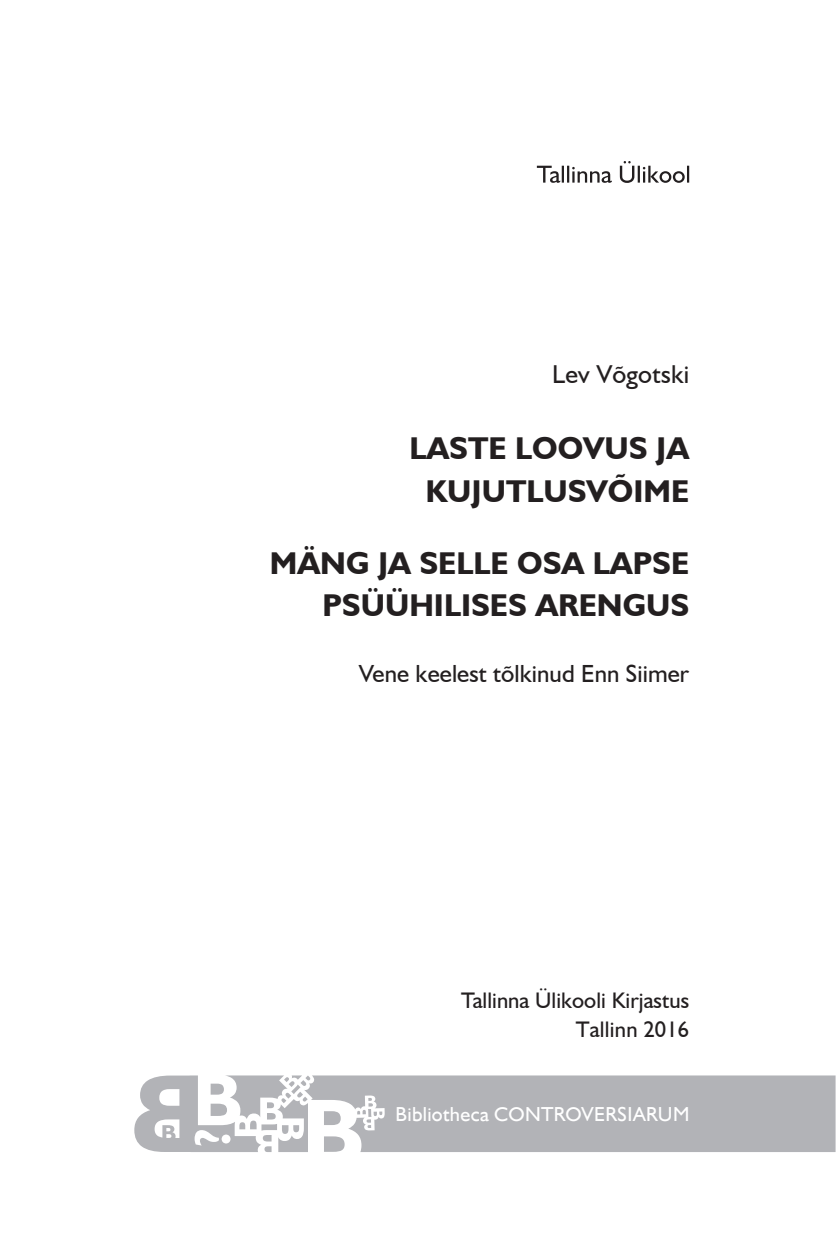
<style>
.page{position:relative;width:836px;height:1251px;background:#fff}
.page>*{position:absolute;margin:0;border:0;box-sizing:border-box;transform-origin:0 0}
.t1{font:700 31.5px/42.8px "Humanist 521 BT";color:#231f20;text-align:center}
.t2{font:25.88px "Humanist 521 BT";letter-spacing:.01em;color:#231f20}
.t3{font:24.75px "Humanist 521 BT";letter-spacing:.005em;color:#231f20}
.t4{font:22.5px/29.2px "Humanist 521 BT";letter-spacing:.005em;color:#231f20;text-align:right}
.t5{font:20.25px "Humanist 521 TL";letter-spacing:.02em;color:#fff}
</style>
<div class="page">
<svg style="left:134px;top:1075px;width:701px;height:76px;background:#bdbec2"></svg>
<svg style="left:537px;top:161px;width:152px;height:22px"></svg>
<p class="t2" style="left:552px;top:358px;width:139px">Lev Võgotski</p>
<p class="t1" style="left:409px;top:426px;width:281px">LASTE LOOVUS JA<br>KUJUTLUSVÕIME</p>
<p class="t1" style="left:270px;top:540px;width:421px;text-align:right">MÄNG JA SELLE OSA LAPSE<br>PSÜÜHILISES ARENGUS</p>
<p class="t3" style="left:359px;top:658px;width:331px">Vene keelest tõlkinud Enn Siimer</p>
<p class="t4" style="left:461px;top:985px;width:229px">Tallinna Ülikooli Kirjastus<br>Tallinn 2016</p>
<p class="t5" style="left:395px;top:1101px;width:296px">BIBLIOTHECA CONTROVERSIARUM</p>
</div>
